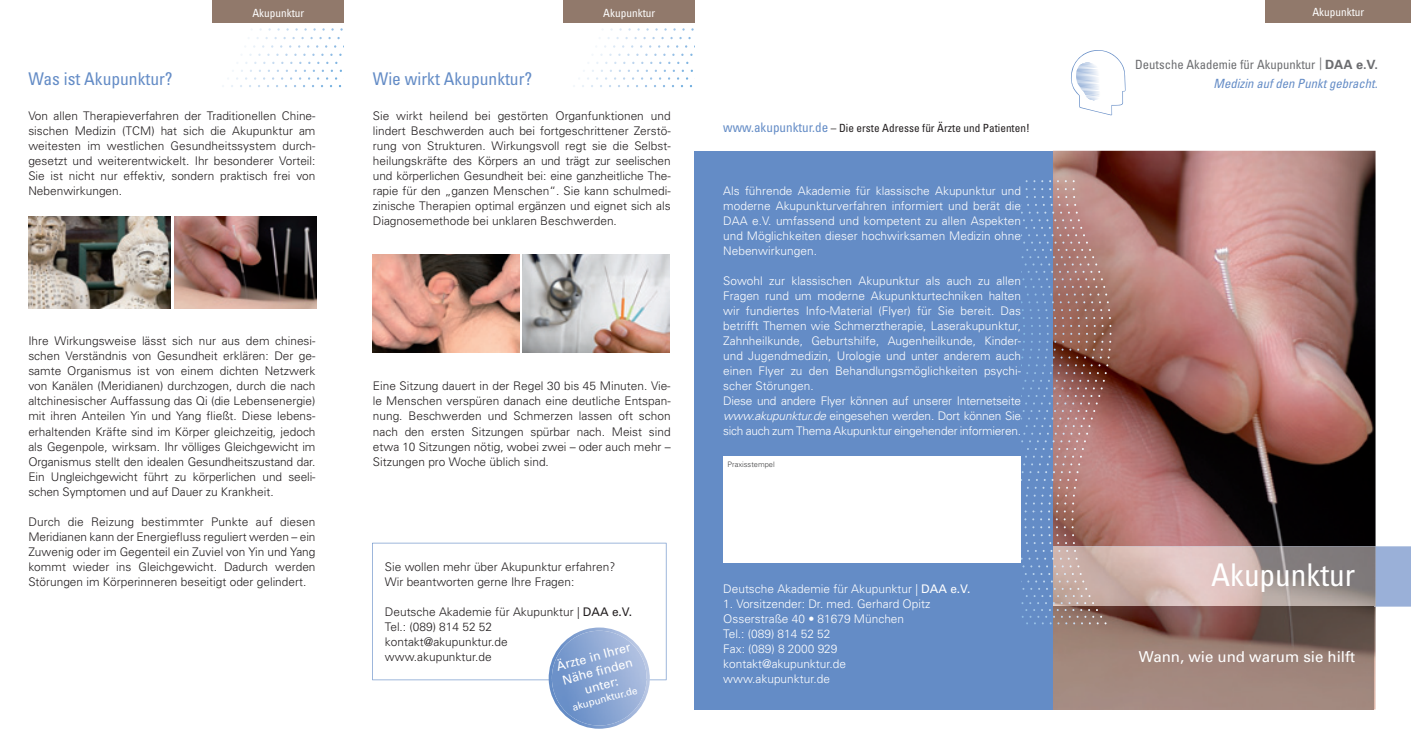
<style>
.page{position:relative;width:1411px;height:745px;background:#fff}
.page>*{position:absolute;margin:0;border:0;box-sizing:border-box;transform-origin:0 0}
.t1{font:condensed 31.25px "Univers";color:#fff}
.t2{font:condensed 17.5px "Univers";color:#648cc6}
.t3{font:15px "Univers";color:#fff}
.t4{font:condensed 12.62px/19.1px "Univers";color:#6c6d70;text-align:right}
.t5{font:12.5px/15px "Univers";color:#fff;text-align:center}
.t6{font:300 11.88px/15px "Univers";color:#231f20;text-align:justify}
.t7{font:300 11.88px/15px "Univers";color:#fff}
.t8{font:condensed 11.25px "Univers";color:#231f20}
.t9{font:condensed 11.25px "Univers";color:#fff}
.t10{font:10px "Univers";color:#fff}
.t11{font:300 7.5px "Univers";color:#3e3e3f}
.s1{font-weight:400}
.s2{font-size:13.12px;color:#648cc6}
.s3{font-style:italic}
.s4{font-weight:700;font-stretch:normal}
.s5{font-style:italic;color:#648cc6}
</style>
<div class="page">
<svg style="left:567px;top:22px;width:127px;height:65px"></svg>
<div style="left:563px;top:0;width:131px;height:22px;background:#91796b"></div>
<svg style="left:216px;top:22px;width:128px;height:65px"></svg>
<div style="left:213px;top:0;width:131px;height:22px;background:#91796b"></div>
<img style="left:1052px;top:151px;width:323px;height:558px">
<svg style="left:1071px;top:50px;width:54px;height:65px"></svg>
<div style="left:1265px;top:0;width:145px;height:22px;background:#91796b"></div>
<img style="left:1052px;top:624px;width:321px;height:85px">
<svg style="left:372px;top:542px;width:294px;height:186px"></svg>
<img style="left:552px;top:630px;width:94px;height:95px;border-radius:47px">
<img style="left:373px;top:254px;width:146px;height:99px">
<img style="left:523px;top:254px;width:146px;height:99px">
<img style="left:28px;top:217px;width:143px;height:91px">
<img style="left:174px;top:217px;width:143px;height:91px">
<div style="left:694px;top:151px;width:358px;height:558px;background:#648cc6"></div>
<svg style="left:1020px;top:180px;width:390px;height:444px"></svg>
<div style="left:723px;top:456px;width:297px;height:106px;background:#fff"></div>
<p class="t9" style="left:252px;top:5px;width:53px">Akupunktur</p>
<p class="t9" style="left:603px;top:5px;width:53px">Akupunktur</p>
<h2 class="t2" style="left:28px;top:68px;width:146px">Was ist Akupunktur?</h2>
<p class="t6" style="left:28px;top:108px;width:289px">Von allen Therapieverfahren der Traditionellen Chine&shy;sischen Medizin (TCM) hat sich die Akupunktur am weitesten im westlichen Gesundheitssystem durch&shy;gesetzt und weiterentwickelt. Ihr besonderer Vorteil:<br>Sie ist nicht nur effektiv, sondern praktisch frei von Nebenwirkungen.</p>
<p class="t6" style="left:28px;top:333px;width:289px">Ihre Wirkungsweise lässt sich nur aus dem chinesi&shy;schen Verständnis von Gesundheit erklären: Der ge&shy;samte Orga nismus ist von einem dichten Netzwerk von Kanälen (Meridianen) durchzogen, durch die nach altchinesischer Auffassung das Qi (die Lebensenergie) mit ihren Anteilen Yin und Yang fließt. Diese lebens&shy;erhaltenden Kräfte sind im Körper gleichzeitig, jedoch als Gegenpole, wirksam. Ihr völliges Gleichgewicht im Organismus stellt den idealen Gesundheitszustand dar.<br>Ein Ungleichgewicht führt zu körperlichen und seeli&shy;schen Symptomen und auf Dauer zu Krankheit.</p>
<p class="t6" style="left:28px;top:513px;width:289px">Durch die Reizung bestimmter Punkte auf diesen Meridianen kann der Energiefluss reguliert werden – ein Zuwenig oder im Gegenteil ein Zuviel von Yin und Yang kommt wieder ins Gleichgewicht. Dadurch werden Störungen im Körperinneren beseitigt oder gelindert.</p>
<h2 class="t2" style="left:373px;top:67px;width:161px">Wie wirkt Akupunktur?</h2>
<p class="t6" style="left:373px;top:108px;width:299px">Sie wirkt heilend bei gestörten Organfunktionen und lindert Beschwerden auch bei fortgeschrittener Zer stö&shy;r ung von Strukturen. Wirkungsvoll regt sie die Selbst&shy;heilungskräfte des Körpers an und trägt zur seelischen und körperlichen Gesundheit bei: eine ganzheitliche The&shy;rapie für den „ganzen Menschen“. Sie kann schulmedi&shy;zinische Therapien optimal ergänzen und eignet sich als Diagnosemethode bei unklaren Beschwerden.</p>
<p class="t6" style="left:373px;top:378px;width:299px">Eine Sitzung dauert in der Regel 30 bis 45 Minuten. Vie&shy;le Menschen verspüren danach eine deutliche Entspan&shy;nung. Beschwerden und Schmerzen lassen oft schon nach den ersten Sitzungen spürbar nach. Meist sind etwa 10 Sitzungen nötig, wobei zwei – oder auch mehr – Sitzungen pro Woche üblich sind.</p>
<p class="t6" style="left:385px;top:558px;width:232px">Sie wollen mehr über Akupunktur erfahren?<br>Wir beantworten gerne Ihre Fragen:</p>
<p class="t6" style="left:385px;top:603px;width:249px;text-align:left">Deutsche Akademie für Akupunktur | <span class="s1">DAA e.V.<br></span>Tel.: (089) 814 52 52<br>kontakt@akupunktur.de<br>www.akupunktur.de</p>
<p class="t5" style="left:554px;top:658px;width:78px;rotate:-15deg">Ärzte in Ihrer<br>Nähe fi nden unter:</p>
<p class="t10" style="left:571px;top:701px;width:69px;rotate:-15deg">akupunktur.de</p>
<p class="t8" style="left:723px;top:121px;width:308px"><span class="s2">www.akupunktur.de</span> – Die erste Adresse für Ärzte und Patienten!</p>
<p class="t7" style="left:723px;top:183px;width:299px;text-align:justify">Als führende Akademie für klassische Akupunktur und moderne Akupunkturverfahren informiert und berät die DAA e.V. umfassend und kompetent zu allen Aspekten und Möglichkeiten dieser hochwirksamen Medizin ohne Nebenwirkungen.</p>
<p class="t7" style="left:723px;top:273px;width:299px">Sowohl zur klassischen Akupunktur als auch zu allen Fragen rund um moderne Akupunkturtechniken halten wir fundiertes Info-Material (Flyer) für Sie bereit. Das betrifft Themen wie Schmerztherapie, Laserakupunktur, Zahnheilkunde, Geburtshilfe, Augenheilkunde, Kinder&shy;und Jugendmedizin, Urologie und unter anderem auch einen Flyer zu den Behandlungsmöglichkeiten psychi&shy;scher Störungen.<br>Diese und andere Flyer können auf unserer Internetseite <span class="s3">www.akupunktur.de</span> eingesehen werden. Dort können Sie sich auch zum Thema Akupunktur eingehender informieren.</p>
<p class="t11" style="left:727px;top:459px;width:49px">Praxisstempel</p>
<p class="t7" style="left:723px;top:580px;width:249px">Deutsche Akademie für Akupunktur | <span class="s1">DAA e.V.</span></p>
<p class="t7" style="left:723px;top:595px;width:208px">1. Vorsitzender: Dr. med. Gerhard Opitz<br>Osserstraße 40 • 81679 München<br>Tel.: (089) 814 52 52<br>Fax: (089) 8 2000 929 kontakt@akupunktur.de www.akupunktur.de</p>
<p class="t9" style="left:1312px;top:5px;width:53px">Akupunktur</p>
<p class="t4" style="left:1135px;top:54px;width:244px">Deutsche Akademie für Akupunktur | <span class="s4">DAA e.V.<br></span><span class="s5">Medizin auf den Punkt gebracht.</span></p>
<h1 class="t1" style="left:1210px;top:555px;width:146px">Akupunktur</h1>
<p class="t3" style="left:1138px;top:647px;width:218px">Wann, wie und warum sie hilft</p>
</div>
